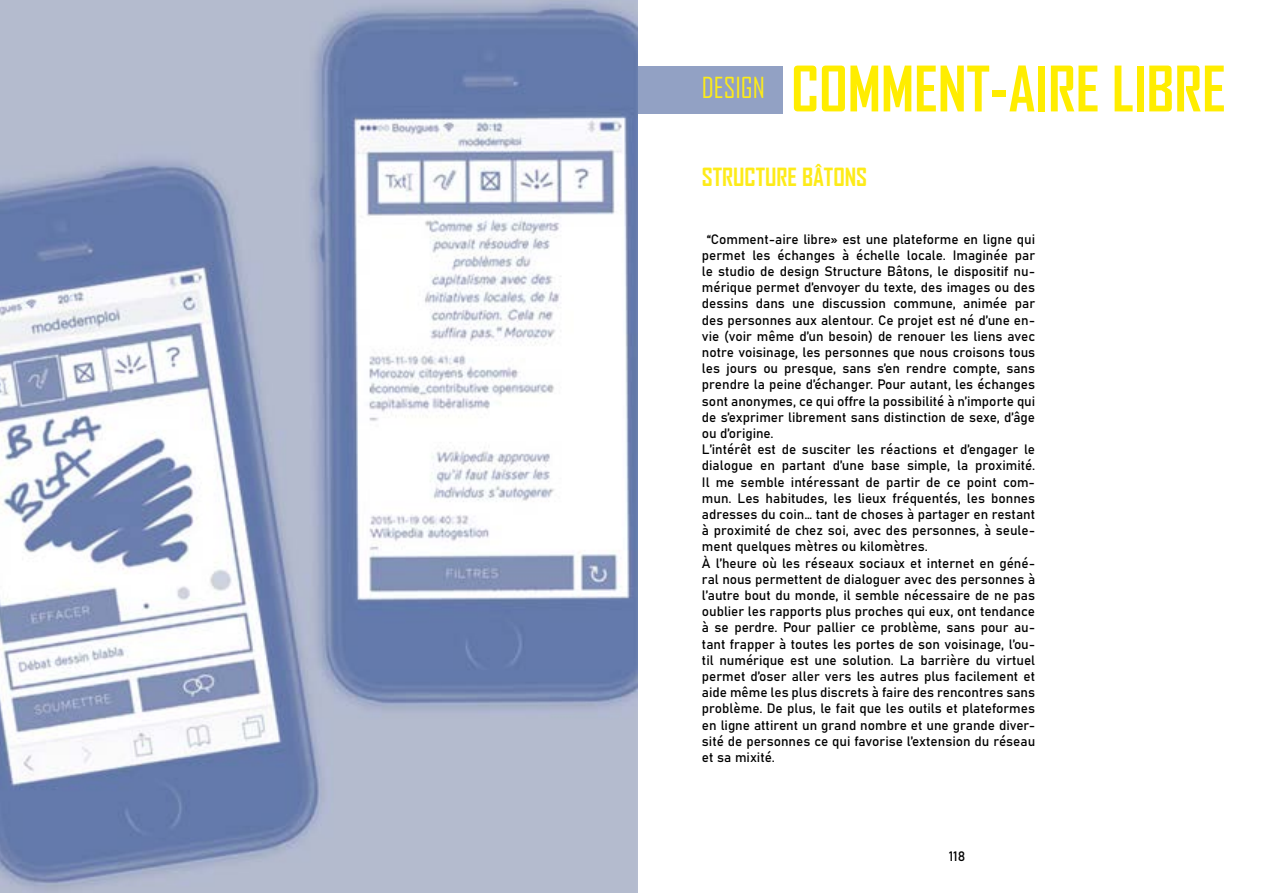
<style>
.page{position:relative;width:1276px;height:893px;background:#fff}
.page>*{position:absolute;margin:0;border:0;box-sizing:border-box;transform-origin:0 0}
.t1{font:700 60px "Agency FB";color:#ffed00}
.t2{font:27.75px "Agency FB";color:#fdeb19}
.t3{font:700 24px "Agency FB";color:#fdeb19}
.t4{font:13.5px/16.2px "Bahnschrift";color:#000}
</style>
<div class="page">
<img style="left:0;top:0;width:638px;height:893px">
<div style="left:638px;top:66px;width:144px;height:47px;background:#92a1c4"></div>
<h2 class="t2" style="left:702px;top:71px;width:65px">DESIGN</h2>
<h1 class="t1" style="left:791px;top:52px;width:436px">COMMENT-AIRE LIBRE</h1>
<h3 class="t3" style="left:702px;top:162px;width:167px">STRUCTURE BÂTONS</h3>
<p class="t4" style="left:702px;top:231px;width:335px;text-indent:5px">“Comment-aire libre» est une plateforme en ligne qui permet les échanges à échelle locale. Imaginée par le studio de design Structure Bâtons, le dispositif nu&shy;mérique permet d’envoyer du texte, des images ou des dessins dans une discussion commune, animée par des personnes aux alentour. Ce projet est né d’une en&shy;vie (voir même d’un besoin) de renouer les liens avec notre voisinage, les personnes que nous croisons tous les jours ou presque, sans s’en rendre compte, sans prendre la peine d’échanger. Pour autant, les échanges sont anonymes, ce qui offre la possibilité à n’importe qui de s’exprimer librement sans distinction de sexe, d’âge ou d’origine.<br>L’intérêt est de susciter les réactions et d’engager le dialogue en partant d’une base simple, la proximité.<br>Il me semble intéressant de partir de ce point com&shy;mun. Les habitudes, les lieux fréquentés, les bonnes adresses du coin… tant de choses à partager en restant à proximité de chez soi, avec des personnes, à seule&shy;ment quelques mètres ou kilomètres.<br>À l’heure où les réseaux sociaux et internet en géné&shy;ral nous permettent de dialoguer avec des personnes à l’autre bout du monde, il semble nécessaire de ne pas oublier les rapports plus proches qui eux, ont tendance à se perdre. Pour pallier ce problème, sans pour au&shy;tant frapper à toutes les portes de son voisinage, l’ou&shy;til numérique est une solution. La barrière du virtuel permet d’oser aller vers les autres plus facilement et aide même les plus discrets à faire des rencontres sans problème. De plus, le fait que les outils et plateformes en ligne attirent un grand nombre et une grande diver&shy;sité de personnes ce qui favorise l’extension du réseau et sa mixité.</p>
<p class="t4" style="left:948px;top:848px;width:18px">118</p>
</div>
